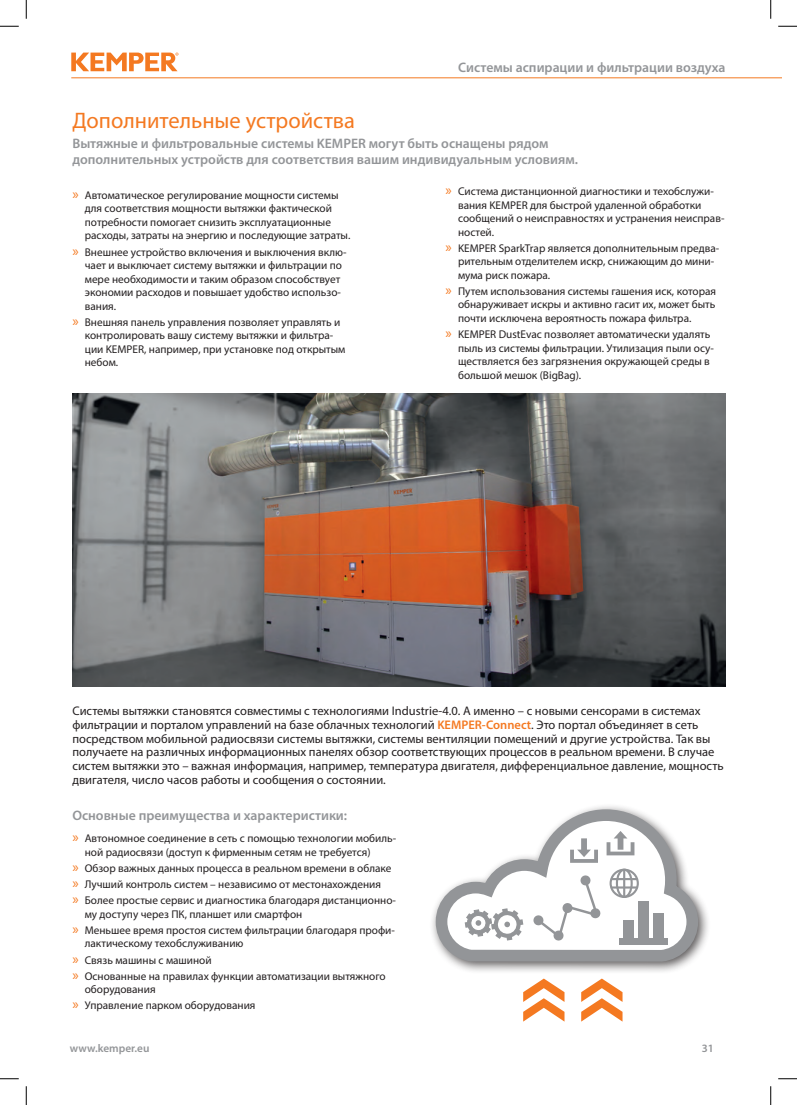
<style>
.page{position:relative;width:797px;height:1105px;background:#fff}
.page>*{position:absolute;margin:0;border:0;box-sizing:border-box;transform-origin:0 0}
.t1{font:22.5px "Myriad Pro";color:#f47921}
.t2{font:600 13.75px/16.2px "Myriad Pro";color:#939598}
.t3{font:12.5px/13.8px "Myriad Pro";color:#231f20}
.t4{font:11.25px/13.5px "Myriad Pro";color:#231f20}
.t5{font:600 11.25px "Myriad Pro";color:#939598}
.s1{font-size:15px;color:#f47921}
.s2{font-weight:600;color:#f47921}
</style>
<div class="page">
<svg style="left:71px;top:53px;width:107px;height:18px"></svg>
<hr style="left:71px;top:78px;width:710px;height:1px;background:#f47921">
<img style="left:72px;top:394px;width:653px;height:292px">
<svg style="left:523px;top:978px;width:41px;height:44px"></svg>
<svg style="left:581px;top:978px;width:41px;height:44px"></svg>
<div style="left:429px;top:803px;width:282px;height:172px;background:#231f20;opacity:.75"></div>
<svg style="left:430px;top:803px;width:274px;height:164px"></svg>
<svg style="left:531px;top:873px;width:70px;height:70px"></svg>
<div style="left:609px;top:869px;width:30px;height:29px;border:2px solid #939598;border-radius:50%"></div>
<div style="left:616px;top:869px;width:16px;height:29px;border:2px solid #939598;border-radius:50%"></div>
<hr style="left:611px;top:886px;width:26px;height:2px;background:#939598">
<hr style="left:611px;top:878px;width:26px;height:2px;background:#939598">
<hr style="left:623px;top:870px;width:2px;height:28px;background:#939598">
<svg style="left:464px;top:908px;width:59px;height:32px"></svg>
<svg style="left:570px;top:838px;width:28px;height:25px"></svg>
<svg style="left:606px;top:831px;width:28px;height:24px"></svg>
<div style="left:619px;top:938px;width:48px;height:7px;background:#939598"></div>
<div style="left:623px;top:920px;width:11px;height:23px;background:#939598"></div>
<div style="left:638px;top:901px;width:10px;height:42px;background:#939598"></div>
<div style="left:653px;top:914px;width:10px;height:29px;background:#939598"></div>
<svg style="left:0;top:25px;width:19px;height:2px"></svg>
<svg style="left:778px;top:25px;width:19px;height:2px"></svg>
<svg style="left:0;top:1078px;width:19px;height:1px"></svg>
<svg style="left:778px;top:1078px;width:19px;height:1px"></svg>
<svg style="left:25px;top:0;width:2px;height:19px"></svg>
<svg style="left:25px;top:1086px;width:2px;height:19px"></svg>
<svg style="left:770px;top:0;width:1px;height:19px"></svg>
<svg style="left:770px;top:1086px;width:1px;height:19px"></svg>
<p class="t2" style="left:458px;top:59px;width:269px">Системы аспирации и фильтрации воздуха</p>
<h1 class="t1" style="left:72px;top:107px;width:284px">Дополнительные устройства</h1>
<p class="t2" style="left:72px;top:135px;width:507px">Вытяжные и фильтровальные системы KEMPER могут быть оснащены рядом дополнительных устройств для соответствия вашим индивидуальным условиям.</p>
<p class="t4" style="left:85px;top:188px;width:267px;text-indent:-12px"><span class="s1">»</span> Автоматическое регулирование мощности системы для соответствия мощности вытяжки фактической потребности помогает снизить эксплуатационные расходы, затраты на энергию и последующие затраты.</p>
<p class="t4" style="left:85px;top:245px;width:263px;text-indent:-12px"><span class="s1">»</span> Внешнее устройство включения и выключения вклю&shy;чает и выключает систему вытяжки и фильтрации по мере необходимости и таким образом способствует экономии расходов и повышает удобство использо&shy;вания.</p>
<p class="t4" style="left:85px;top:315px;width:262px;text-indent:-12px"><span class="s1">»</span> Внешняя панель управления позволяет управлять и контролировать вашу систему вытяжки и фильтра&shy;ции KEMPER, например, при установке под открытым небом.</p>
<p class="t4" style="left:458px;top:184px;width:268px;text-indent:-12px"><span class="s1">»</span> Система дистанционной диагностики и техобслужи&shy;вания KEMPER для быстрой удаленной обработки сообщений о неисправностях и устранения неисправ&shy;ностей.</p>
<p class="t4" style="left:458px;top:241px;width:263px;text-indent:-12px"><span class="s1">»</span> KEMPER SparkTrap является дополнительным предва&shy;рительным отделителем искр, снижающим до мини&shy;мума риск пожара.</p>
<p class="t4" style="left:458px;top:284px;width:259px;text-align:justify;text-indent:-12px"><span class="s1">»</span> Путем использования системы гашения иск, которая обнаруживает искры и активно гасит их, может быть почти исключена вероятность пожара фильтра.</p>
<p class="t4" style="left:458px;top:327px;width:257px;text-indent:-12px"><span class="s1">»</span> KEMPER DustEvac позволяет автоматически удалять пыль из системы фильтрации. Утилизация пыли осу&shy;ществляется без загрязнения окружающей среды в большой мешок (BigBag).</p>
<p class="t3" style="left:72px;top:704px;width:653px">Системы вытяжки становятся совместимы с технологиями Industrie-4.0. А именно – с новыми сенсорами в системах фильтрации и порталом управлений на базе облачных технологий <span class="s2">KEMPER-Connect</span>. Это портал объединяет в сеть посредством мобильной радиосвязи системы вытяжки, системы вентиляции помещений и другие устройства. Так вы получаете на различных информационных панелях обзор соответствующих процессов в реальном времени. В случае систем вытяжки это – важная информация, например, температура двигателя, дифференциальное давление, мощность двигателя, число часов работы и сообщения о состоянии.</p>
<p class="t2" style="left:72px;top:806px;width:276px">Основные преимущества и характеристики:</p>
<p class="t4" style="left:85px;top:831px;width:313px;text-indent:-12px"><span class="s1">»</span> Автономное соединение в сеть с помощью технологии мобиль&shy;ной радиосвязи (доступ к фирменным сетям не требуется)</p>
<p class="t4" style="left:72px;top:860px;width:325px;line-height:16.1px"><span class="s1">»</span> Обзор важных данных процесса в реальном времени в облаке <span class="s1">»</span> Лучший контроль систем – независимо от местонахождения<br><span class="s1">»</span> Более простые сервис и диагностика благодаря дистанционно-</p>
<p class="t4" style="left:72px;top:906px;width:324px;line-height:16.1px;text-indent:12px">му доступу через ПК, планшет или смартфон<br><span class="s1">»</span> Меньшее время простоя систем фильтрации благодаря профи-</p>
<p class="t4" style="left:72px;top:935px;width:315px;line-height:16.1px;text-indent:12px">лактическому техобслуживанию<br><span class="s1">»</span> Связь машины с машиной<br><span class="s1">»</span> Основанные на правилах функции автоматизации вытяжного</p>
<p class="t4" style="left:72px;top:981px;width:185px;line-height:16.1px;text-indent:12px">оборудования<br><span class="s1">»</span> Управление парком оборудования</p>
<p class="t5" style="left:70px;top:1041px;width:81px">www.kemper.eu</p>
<p class="t5" style="left:702px;top:1041px;width:14px">31</p>
</div>
